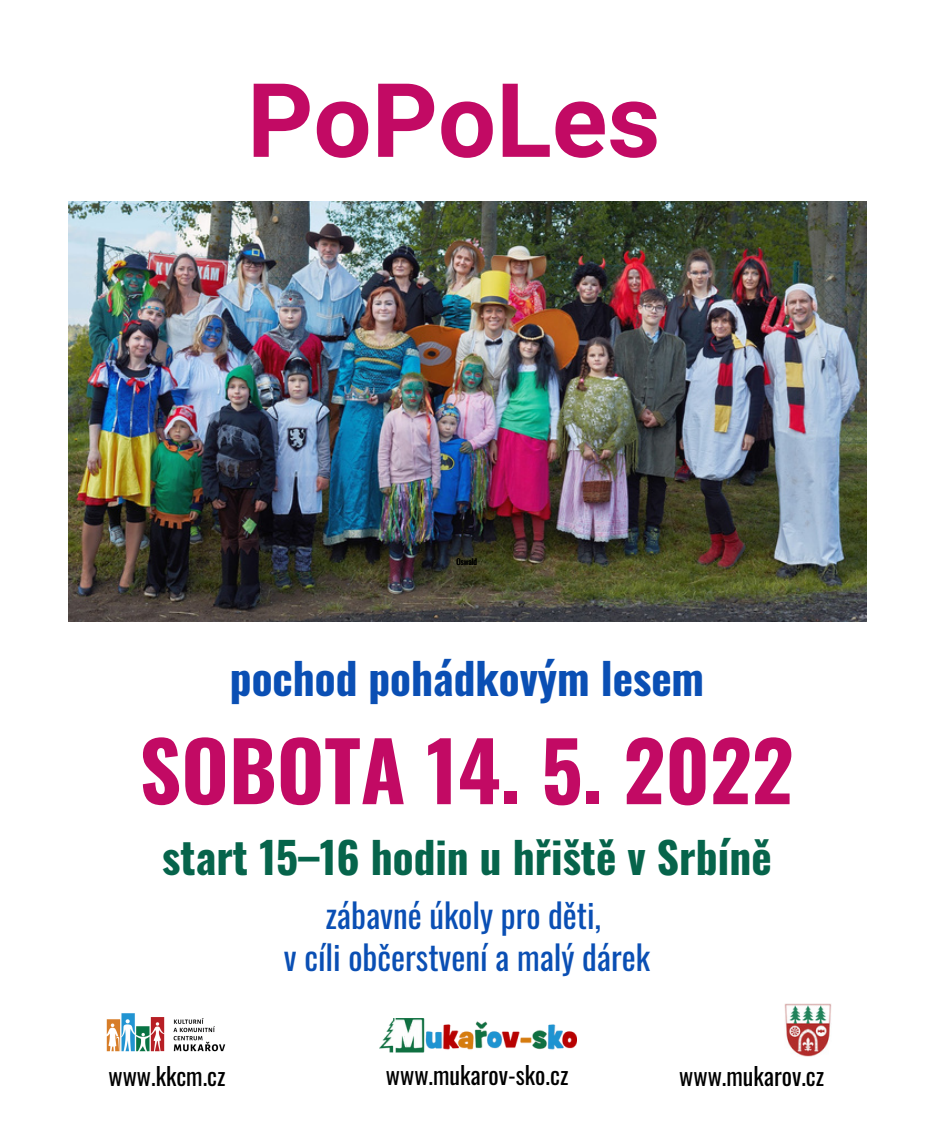
<style>
.page{position:relative;width:932px;height:1121px;background:#fff}
.page>*{position:absolute;margin:0;border:0;box-sizing:border-box;transform-origin:0 0}
.t1{font:700 102.9px "Roboto";color:#c20a64}
.t2{font:700 81.2px "Oswald";color:#c20a64}
.t3{font:700 43.05px "Oswald";color:#06644b}
.t4{font:700 43.05px "Oswald";color:#0a4fb4}
.t5{font:33.25px "Oswald";color:#0a4fb4}
.t6{font:24.15px "Oswald";color:#000}
.t7{font:8.05px "Oswald";color:#000}
</style>
<div class="page">
<img style="left:106px;top:1013px;width:120px;height:39px">
<img style="left:379px;top:1018px;width:197px;height:35px">
<img style="left:784px;top:1003px;width:47px;height:53px">
<img style="left:68px;top:202px;width:799px;height:420px">
<p class="t1" style="left:247px;top:61px;width:415px">PoPoLes</p>
<p class="t7" style="left:456px;top:555px;width:22px">Oswald</p>
<p class="t4" style="left:230px;top:645px;width:476px">pochod pohádkovým lesem</p>
<p class="t2" style="left:139px;top:707px;width:656px">SOBOTA 14. 5. 2022</p>
<p class="t3" style="left:162px;top:823px;width:611px">start 15–16 hodin u hřiště v Srbíně</p>
<p class="t5" style="left:325px;top:889px;width:277px">zábavné úkoly pro děti,</p>
<p class="t5" style="left:284px;top:931px;width:368px">v cíli občerstvení a malý dárek</p>
<p class="t6" style="left:109px;top:1057px;width:119px">www.kkcm.cz</p>
<p class="t6" style="left:386px;top:1057px;width:184px">www.mukarov-sko.cz</p>
<p class="t6" style="left:679px;top:1057px;width:146px">www.mukarov.cz</p>
</div>
